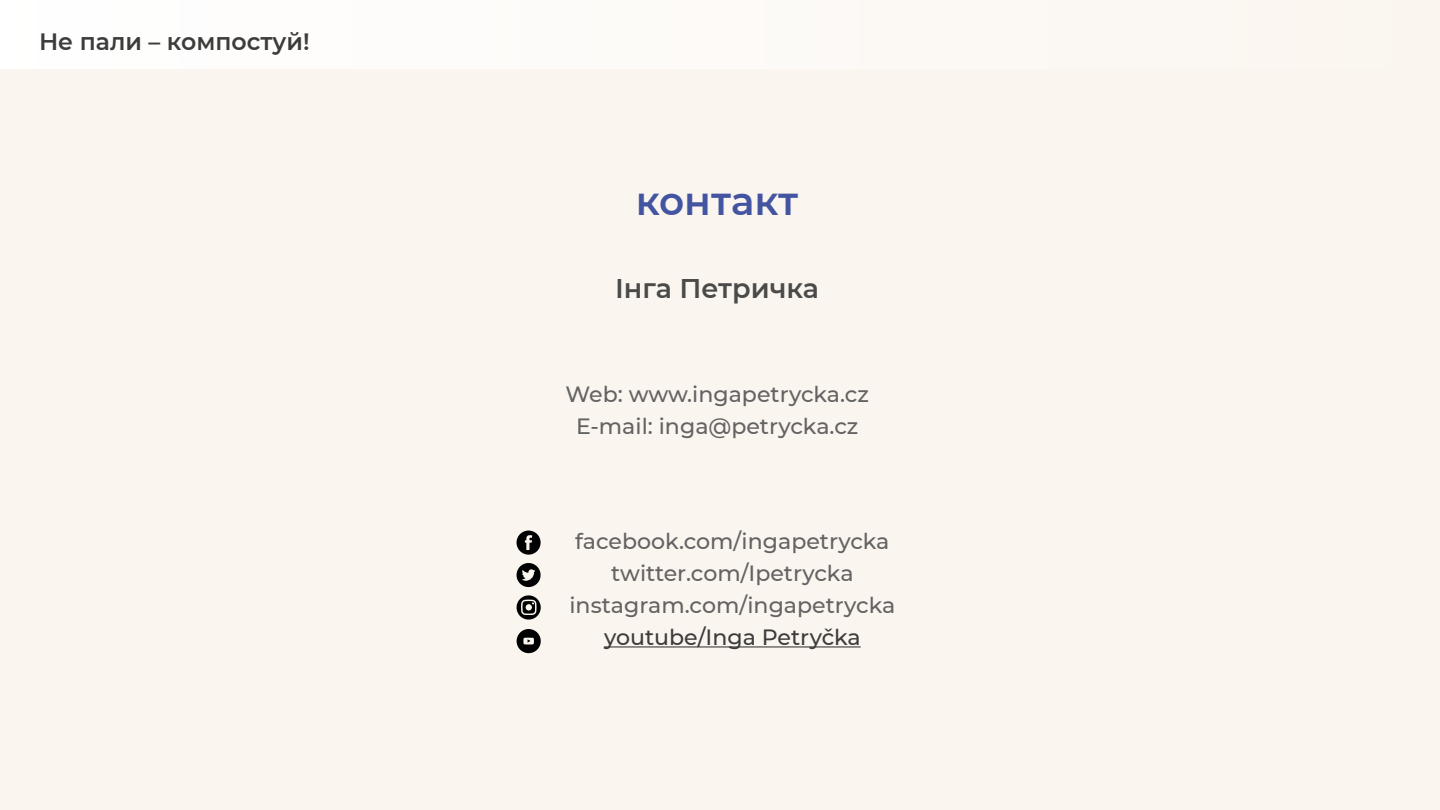
<style>
.page{position:relative;width:1440px;height:810px;background:#faf5ef}
.page>*{position:absolute;margin:0;border:0;box-sizing:border-box;transform-origin:0 0}
.t1{font:600 39px "Montserrat";color:#4354a1}
.t2{font:600 27px "Montserrat";color:#4a4a49}
.t3{font:600 23.62px "Montserrat";color:#3c3c3b}
.t4{font:500 22.12px/32.2px "Montserrat";color:#646363;text-align:center}
.t5{font:500 22.12px "Montserrat";color:#3c3c3b}
</style>
<div class="page">
<hr style="left:604px;top:646px;width:257px;height:2px;background:#3c3c3b">
<svg style="left:516px;top:563px;width:25px;height:24px"></svg>
<svg style="left:516px;top:629px;width:25px;height:25px"></svg>
<div style="left:518px;top:596px;width:22px;height:23px;background:#000;border-radius:50%"></div>
<div style="left:517px;top:595px;width:24px;height:25px;border:2px solid #000;border-radius:50%"></div>
<svg style="left:520px;top:598px;width:18px;height:18px"></svg>
<svg style="left:517px;top:530px;width:24px;height:25px"></svg>
<div style="left:0;top:0;width:1440px;height:69px;background:#fdfaf7"></div>
<p class="t3" style="left:39px;top:25px;width:272px">Не пали – компостуй!</p>
<h1 class="t1" style="left:636px;top:173px;width:164px">контакт</h1>
<p class="t2" style="left:615px;top:269px;width:205px">Інга Петричка</p>
<p class="t4" style="left:566px;top:377px;width:305px">Web: www.ingapetrycka.cz<br>E-mail: inga@petrycka.cz</p>
<p class="t4" style="left:569px;top:524px;width:327px">facebook.com/ingapetrycka twitter.com/Ipetrycka instagram.com/ingapetrycka</p>
<p class="t5" style="left:604px;top:622px;width:258px">youtube/Inga Petryčka</p>
</div>
